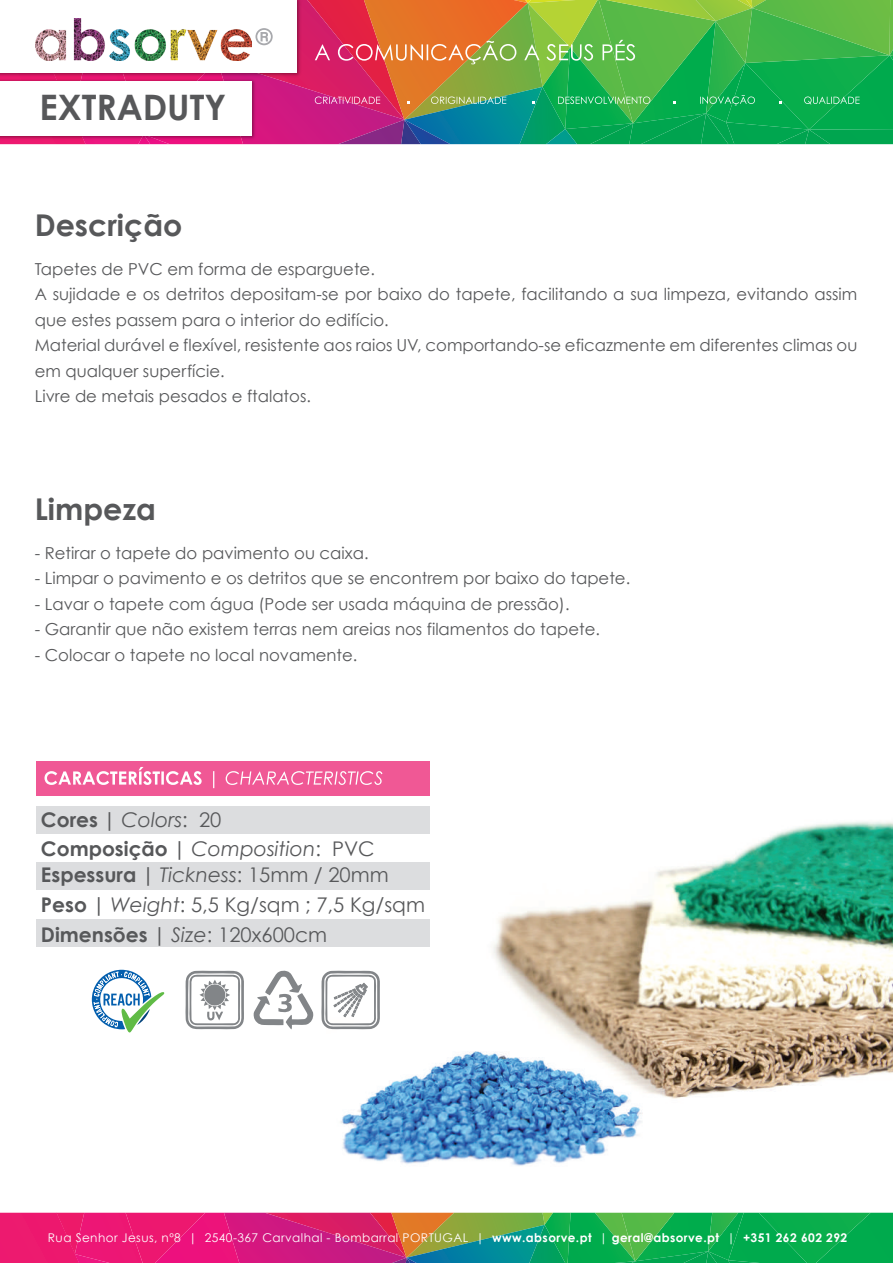
<style>
.page{position:relative;width:893px;height:1263px;background:#fff}
.page>*{position:absolute;margin:0;border:0;box-sizing:border-box;transform-origin:0 0}
.t1{font:700 35.1px "Century Gothic";color:#57585a}
.t2{font:700 30px "Century Gothic";color:#57585a}
.t3{font:20.25px/29.5px "Century Gothic";color:#57585a}
.t4{font:700 20.25px/29.2px "Century Gothic";color:#57585a}
.t5{font:16.5px/25.5px "Century Gothic";color:#57585a}
.t6{font:12px "Century Gothic";letter-spacing:.035em;color:#fff}
.s1{font-weight:400;font-style:italic}
.s2{font-weight:400}
.s3{font-weight:700}
.s4{font-style:italic}
</style>
<div class="page">
<img style="left:326px;top:786px;width:567px;height:380px">
<svg style="left:0;top:0;width:893px;height:144px"></svg>
<svg style="left:0;top:1213px;width:893px;height:50px;background:#7a6661"></svg>
<svg style="left:92px;top:970px;width:73px;height:63px"></svg>
<svg style="left:254px;top:970px;width:59px;height:59px"></svg>
<svg style="left:321px;top:970px;width:60px;height:60px"></svg>
<svg style="left:185px;top:970px;width:59px;height:60px"></svg>
<div style="left:36px;top:761px;width:393px;height:34px;background:#f05895"></div>
<div style="left:36px;top:863px;width:394px;height:27px;background:#dcdddf"></div>
<svg style="left:45px;top:767px;width:337px;height:21px"></svg>
<div style="left:36px;top:919px;width:394px;height:28px;background:#dcdddf"></div>
<div style="left:36px;top:807px;width:394px;height:27px;background:#dcdddf"></div>
<h1 class="t1" style="left:40px;top:85px;width:188px">EXTRADUTY</h1>
<h2 class="t2" style="left:35px;top:206px;width:149px">Descrição</h2>
<p class="t5" style="left:35px;top:256px;width:824px">Tapetes de PVC em forma de esparguete.<br>A sujidade e os detritos depositam-se por baixo do tapete, facilitando a sua limpeza, evitando assim que estes passem para o interior do edifício.<br>Material durável e flexível, resistente aos raios UV, comportando-se eficazmente em diferentes climas ou em qualquer superfície.<br>Livre de metais pesados e ftalatos.</p>
<h2 class="t2" style="left:35px;top:490px;width:123px">Limpeza</h2>
<p class="t5" style="left:35px;top:540px;width:335px">- Retirar o tapete do pavimento ou caixa.</p>
<p class="t5" style="left:35px;top:565px;width:597px">- Limpar o pavimento e os detritos que se encontrem por baixo do tapete.</p>
<p class="t5" style="left:35px;top:591px;width:536px">- Lavar o tapete com água (Pode ser usada máquina de pressão).</p>
<p class="t5" style="left:35px;top:616px;width:567px">- Garantir que não existem terras nem areias nos filamentos do tapete.</p>
<p class="t5" style="left:35px;top:642px;width:324px">- Colocar o tapete no local novamente.</p>
<p class="t4" style="left:41px;top:804px;width:335px">Cores | <span class="s1">Colors</span><span class="s2">: 20<br></span>Composição | <span class="s1">Composition</span><span class="s2">: PVC</span></p>
<p class="t3" style="left:41px;top:860px;width:386px"><span class="s3">Espessura |</span> <span class="s4">Tickness</span>: 15mm / 20mm<br><span class="s3">Peso |</span> <span class="s4">Weight</span>: 5,5 Kg/sqm ; 7,5 Kg/sqm<br><span class="s3">Dimensões |</span> <span class="s4">Size</span>: 120x600cm</p>
<p class="t6" style="left:48px;top:1230px;width:801px">Rua Senhor Jesus, nº8 | 2540-367 Carvalhal - Bombarral PORTUGAL | <span class="s3">www.absorve.pt</span> | <span class="s3">geral@absorve.pt</span> | <span class="s3">+351 262 602 292</span></p>
</div>
